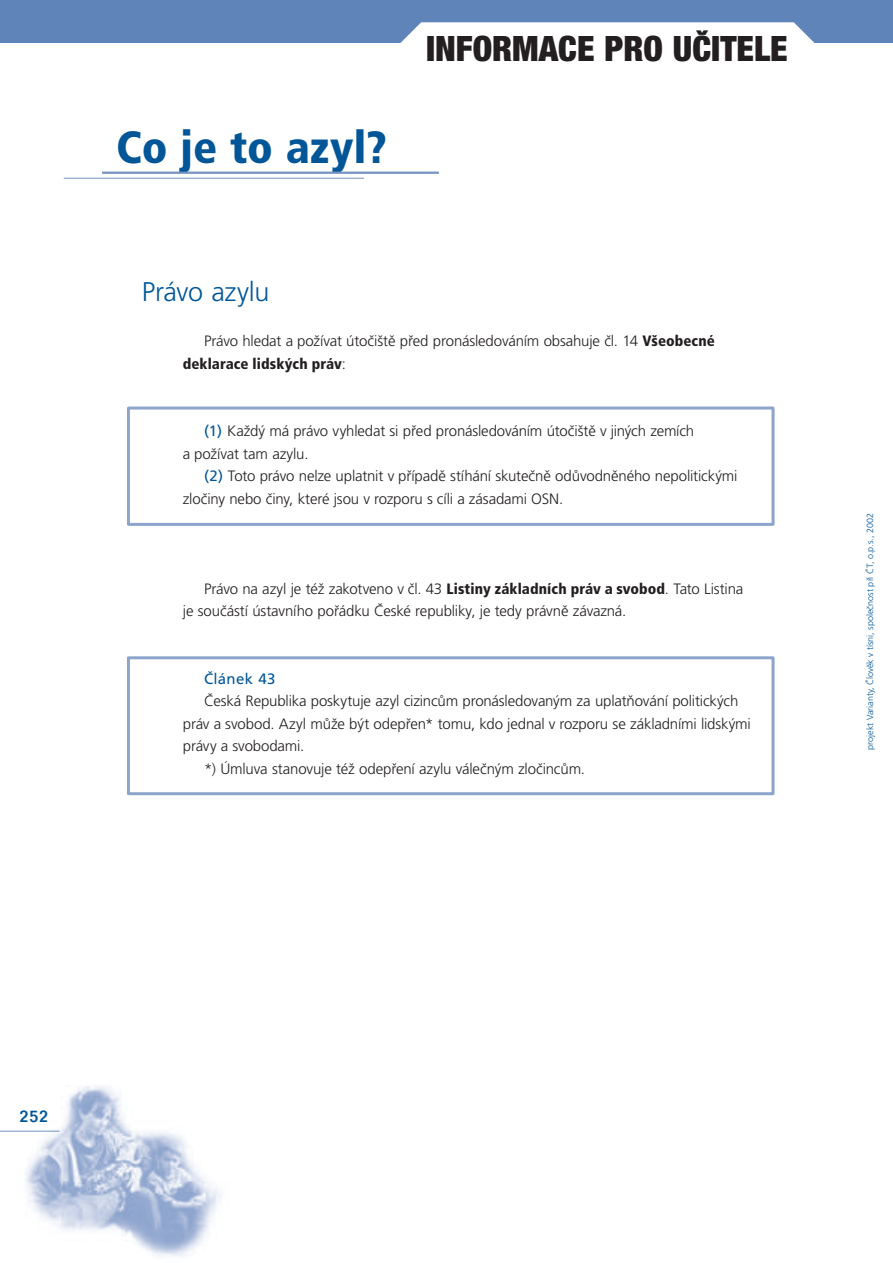
<style>
.page{position:relative;width:893px;height:1263px;background:#fff}
.page>*{position:absolute;margin:0;border:0;box-sizing:border-box;transform-origin:0 0}
.t1{font:900 condensed 45px "Frutiger CE";color:#015698}
.t2{font:900 condensed 34.95px "Helvetica Neue CE";color:#231f20}
.t3{font:300 27px "Frutiger CE";letter-spacing:-.015em;color:#015698}
.t4{font:500 18px "Folio TEE";color:#015698}
.t5{font:300 15px/22.5px "Frutiger CE";letter-spacing:-.01em;color:#231f20}
.t6{font:15px "Frutiger CE";letter-spacing:.025em;color:#015698}
.t7{font:300 9px "Frutiger CE";color:#015698}
.s1{font-weight:900;font-stretch:condensed}
.s2{font-weight:400;color:#015698}
</style>
<div class="page">
<img style="left:0;top:1086px;width:221px;height:170px">
<hr style="left:0;top:1131px;width:60px;height:1px;background:#7593c2">
<div style="left:127px;top:656px;width:647px;height:139px;border:3px solid #8da5cd"></div>
<div style="left:127px;top:406px;width:647px;height:120px;border:3px solid #8da5cd"></div>
<div style="left:0;top:0;width:893px;height:43px;background:#5e84b9"></div>
<svg style="left:400px;top:22px;width:415px;height:21px;background:#f4f6fa"></svg>
<hr style="left:64px;top:178px;width:300px;height:1px;background:#7593c2">
<hr style="left:102px;top:172px;width:337px;height:2px;background:#7593c2">
<h1 class="t1" style="left:116px;top:122px;width:272px">Co je to azyl?</h1>
<h2 class="t2" style="left:426px;top:29px;width:363px">INFORMACE PRO UČITELE</h2>
<h3 class="t3" style="left:142px;top:276px;width:129px">Právo azylu</h3>
<p class="t5" style="left:183px;top:329px;width:534px;text-indent:21px">Právo hledat a požívat útočiště před pronásledováním obsahuje čl. 14 <span class="s1">Všeobecné deklarace lidských práv</span>:</p>
<p class="t5" style="left:183px;top:419px;width:513px;text-indent:21px"><span class="s2">(1)</span> Každý má právo vyhledat si před pronásledováním útočiště v jiných zemích a požívat tam azylu.</p>
<p class="t5" style="left:183px;top:464px;width:556px;text-indent:21px"><span class="s2">(2)</span> Toto právo nelze uplatnit v případě stíhání skutečně odůvodněného nepolitickými zločiny nebo činy, které jsou v rozporu s cíli a zásadami OSN.</p>
<p class="t5" style="left:183px;top:577px;width:562px;text-indent:21px">Právo na azyl je též zakotveno v čl. 43 <span class="s1">Listiny základních práv a svobod</span>. Tato Listina je součástí ústavního pořádku České republiky, je tedy právně závazná.</p>
<p class="t6" style="left:204px;top:670px;width:73px">Článek 43</p>
<p class="t5" style="left:204px;top:689px;width:536px">Česká Republika poskytuje azyl cizincům pronásledovaným za uplatňování politických</p>
<p class="t5" style="left:183px;top:712px;width:569px">práv a svobod. Azyl může být odepřen* tomu, kdo jednal v rozporu se základními lidskými</p>
<p class="t5" style="left:183px;top:734px;width:123px">právy a svobodami.</p>
<p class="t5" style="left:204px;top:757px;width:382px">*) Úmluva stanovuje též odepření azylu válečným zločincům.</p>
<p class="t7" style="left:865px;top:749px;width:238px;rotate:-90deg">projekt Varianty, Člověk v tísni, společnost při ČT, o.p.s., 2002</p>
<p class="t4" style="left:19px;top:1106px;width:31px">252</p>
</div>
